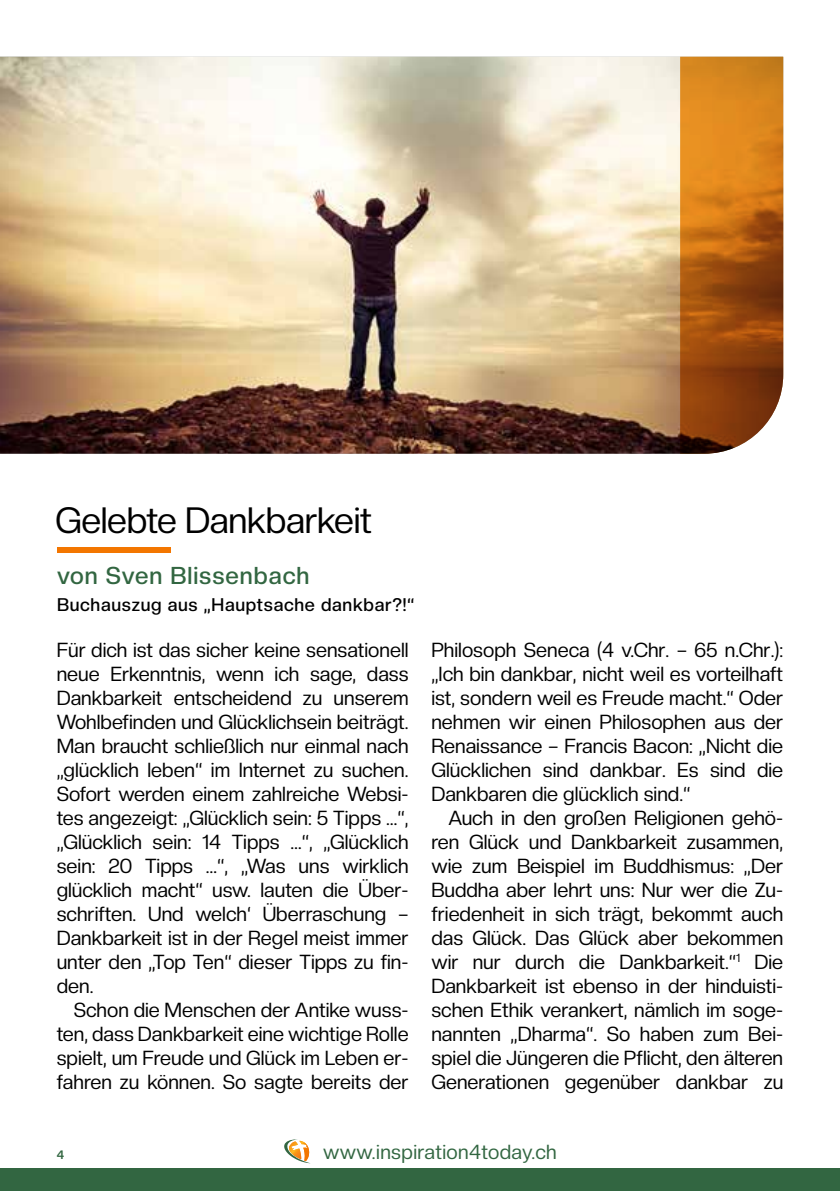
<style>
.page{position:relative;width:840px;height:1191px;background:#fff}
.page>*{position:absolute;margin:0;border:0;box-sizing:border-box;transform-origin:0 0}
.t1{font:36px "Creato Display";letter-spacing:-.01em;color:#000}
.t2{font:500 24px "Creato Display";letter-spacing:.04em;color:#326641}
.t3{font:20px/24px "Creato Display";color:#000;text-align:justify}
.t4{font:20px "Creato Display";letter-spacing:.02em;color:#326641}
.t5{font:500 18px "Creato Display";letter-spacing:.04em;color:#000}
.t6{font:700 12px "Creato Display";color:#326641}
</style>
<div class="page">
<img style="left:0;top:57px;width:679px;height:397px">
<svg style="left:679px;top:57px;width:103px;height:397px"></svg>
<svg style="left:284px;top:1139px;width:26px;height:24px"></svg>
<div style="left:0;top:1168px;width:839px;height:23px;background:#326641"></div>
<div style="left:57px;top:547px;width:113px;height:6px;background:#f37600"></div>
<h1 class="t1" style="left:55px;top:499px;width:318px">Gelebte Dankbarkeit</h1>
<p class="t2" style="left:57px;top:561px;width:254px">von Sven Blissenbach</p>
<p class="t5" style="left:57px;top:594px;width:359px">Buchauszug aus „Hauptsache dankbar?!“</p>
<p class="t3" style="left:57px;top:637px;width:353px">Für dich ist das sicher keine sensationell neue Erkenntnis, wenn ich sage, dass Dankbarkeit entscheidend zu unserem Wohlbefinden und Glücklichsein beiträgt.<br>Man braucht schließlich nur einmal nach „glücklich leben“ im Internet zu suchen.<br>Sofort werden einem zahlreiche Websi&shy;tes angezeigt: „Glücklich sein: 5 Tipps …“, „Glücklich sein: 14 Tipps …“, „Glücklich sein: 20 Tipps …“, „Was uns wirklich glücklich macht“ usw. lauten die Über&shy;schriften. Und welch‘ Überraschung – Dankbarkeit ist in der Regel meist immer unter den „Top Ten“ dieser Tipps zu fin&shy;den.</p>
<p class="t3" style="left:57px;top:997px;width:353px;text-indent:17px">Schon die Menschen der Antike wuss&shy;ten, dass Dankbarkeit eine wichtige Rolle spielt, um Freude und Glück im Leben er&shy;fahren zu können. So sagte bereits der</p>
<p class="t3" style="left:431px;top:637px;width:353px">Philosoph Seneca (4 v.Chr. – 65 n.Chr.): „Ich bin dankbar, nicht weil es vorteilhaft ist, sondern weil es Freude macht.“ Oder nehmen wir einen Philosophen aus der Renaissance – Francis Bacon: „Nicht die Glücklichen sind dankbar. Es sind die Dankbaren die glücklich sind.“</p>
<p class="t3" style="left:431px;top:805px;width:353px;text-indent:17px">Auch in den großen Religionen gehö&shy;ren Glück und Dankbarkeit zusammen, wie zum Beispiel im Buddhismus: „Der Buddha aber lehrt uns: Nur wer die Zu&shy;friedenheit in sich trägt, bekommt auch das Glück. Das Glück aber bekommen wir nur durch die Dankbarkeit.“<sup>1</sup> Die Dankbarkeit ist ebenso in der hinduisti&shy;schen Ethik verankert, nämlich im soge&shy;nannten „Dharma“. So haben zum Bei&shy;spiel die Jüngeren die Pflicht, den älteren Generationen gegenüber dankbar zu</p>
<p class="t6" style="left:57px;top:1147px;width:9px">4</p>
<p class="t4" style="left:323px;top:1139px;width:235px">www.inspiration4today.ch</p>
</div>
